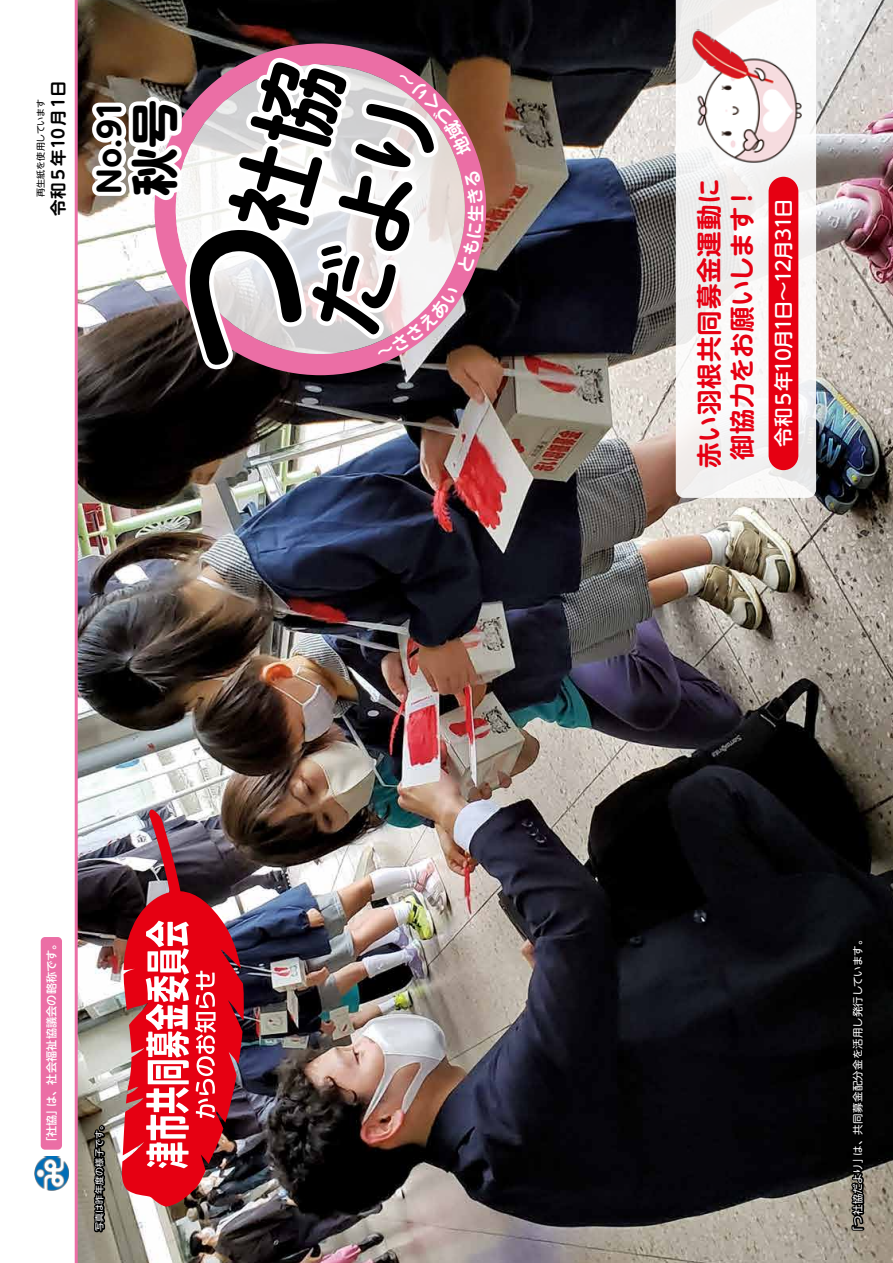
<style>
.page{position:relative;width:893px;height:1263px;background:#fff}
.page>*{position:absolute;margin:0;border:0;box-sizing:border-box;transform-origin:0 0}
.t1{font:700 48px "UD Shin M Go Pr 6";color:#000}
.t2{font:700 30px "UD Shin M Go Pr 6";color:#000}
.t3{font:700 25.5px/33px "UD Shin M Go Pr 6 De";letter-spacing:.03em;color:#e60012}
.t4{font:500 19.5px "UD Shin M Go Pr 6";letter-spacing:-.065em;color:#fff}
.t5{font:700 16.5px "UD Shin M Go Pr 6 De";letter-spacing:.075em;color:#000}
.t6{font:500 11.25px "UD Shin M Go Pr 6";letter-spacing:.005em;color:#fff}
.t7{font:10.5px "UD Shin M Go Pr 6";letter-spacing:.005em;color:#fff}
.t8{font:9px "UD Shin M Go Pr 6";letter-spacing:.025em;color:#fff}
.t9{font:9px "UD Shin M Go Pr 6";color:#000}
</style>
<div class="page">
<img style="left:78px;top:0;width:815px;height:1263px">
<svg style="left:154px;top:44px;width:332px;height:331px;background:#4f3033"></svg>
<svg style="left:676px;top:0;width:140px;height:498px;fill:#f4f3f3"></svg>
<hr style="left:75px;top:0;width:3px;height:1263px;background:#eb6ea5">
<img style="left:122px;top:808px;width:122px;height:399px">
<img style="left:34px;top:1157px;width:35px;height:34px">
<img style="left:140px;top:690px;width:80px;height:573px">
<div style="left:41px;top:937px;width:21px;height:213px;background:#eb6ea5;border-radius:4px"></div>
<svg style="left:849px;top:893px;width:18px;height:339px;background:#0f0e0d"></svg>
<svg style="left:78px;top:1088px;width:29px;height:165px;background:#6d685a"></svg>
<img style="left:690px;top:30px;width:113px;height:135px">
<div style="left:769px;top:177px;width:29px;height:293px;background:#e60012;border-radius:15px"></div>
<svg style="left:77px;top:50px;width:407px;height:323px"></svg>
<h3 class="t5" style="left:44px;top:216px;width:137px;rotate:-90deg">令和5年10月1日</h3>
<p class="t9" style="left:33px;top:197px;width:100px;rotate:-90deg">再生紙を使用しています</p>
<h2 class="t2" style="left:84px;top:194px;width:94px;rotate:-90deg">No.91</h2>
<h1 class="t1" style="left:113px;top:196px;width:98px;rotate:-90deg">秋号</h1>
<p class="t6" style="left:42px;top:1148px;width:211px;rotate:-90deg">「社協」は、社会福祉協議会の略称です。</p>
<p class="t8" style="left:92px;top:1231px;width:112px;rotate:-90deg">写真は昨年度の様子です。</p>
<h3 class="t3" style="left:691px;top:468px;width:291px;rotate:-90deg">赤い羽根共同募金運動に御協力をお願いします！</h3>
<h3 class="t4" style="left:767px;top:447px;width:250px;rotate:-90deg">令和５年10月1日～12月31日</h3>
<p class="t7" style="left:849px;top:1236px;width:303px;rotate:-90deg">「つ社協だより」は、共同募金配分金を活用し発行しています。</p>
</div>
